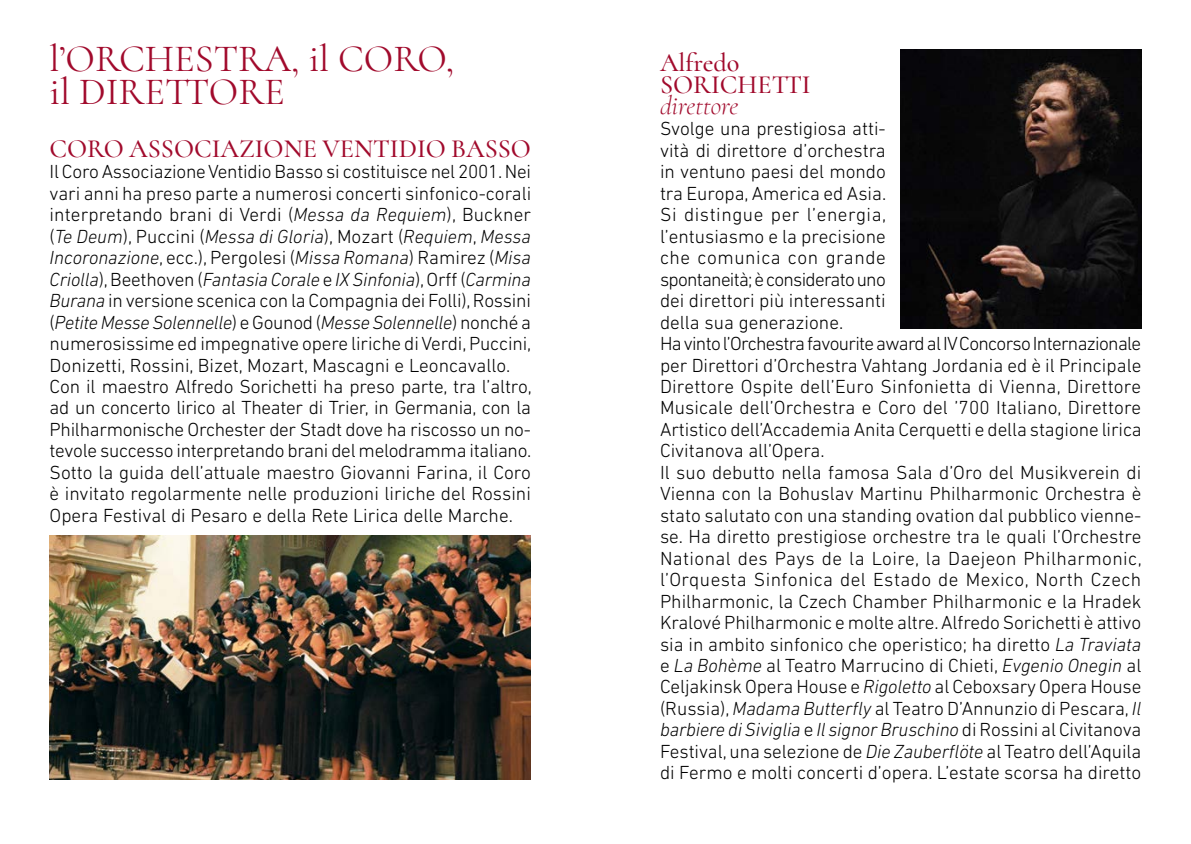
<style>
.page{position:relative;width:1191px;height:844px;background:#fff}
.page>*{position:absolute;margin:0;border:0;box-sizing:border-box;transform-origin:0 0}
.t1{font:38.5px/33.2px "Cormorant Infant";color:#a10a2c}
.t2{font:500 26.25px/21.5px "Cormorant Infant";color:#a10a2c}
.t3{font:italic 300 26.25px "Cormorant Infant";color:#a10a2c}
.t4{font:300 19.25px/21.5px "DIN Next LT Pro";color:#000}
.s1{font-style:italic}
</style>
<div class="page">
<img style="left:50px;top:535px;width:481px;height:243px">
<img style="left:900px;top:50px;width:241px;height:278px">
<h1 class="t1" style="left:50px;top:42px;width:406px">l’ORCHESTRA, il CORO, il DIRETTORE</h1>
<h2 class="t2" style="left:50px;top:138px;width:483px">CORO ASSOCIAZIONE VENTIDIO BASSO</h2>
<p class="t4" style="left:50px;top:161px;width:483px">Il Coro Associazione Ventidio Basso si costituisce nel 2001. Nei vari anni ha preso parte a numerosi concerti sinfonico-corali interpretando brani di Verdi (<span class="s1">Messa da Requiem</span>), Buckner (<span class="s1">Te Deum</span>), Puccini (<span class="s1">Messa di Gloria</span>), Mozart (<span class="s1">Requiem</span>, <span class="s1">Messa Incoronazione</span>, ecc.), Pergolesi (<span class="s1">Missa Romana</span>) Ramirez (<span class="s1">Misa Criolla</span>), Beethoven (<span class="s1">Fantasia Corale</span> e <span class="s1">IX Sinfonia</span>), Orff (<span class="s1">Carmina Burana</span> in versione scenica con la Compagnia dei Folli), Rossini (<span class="s1">Petite Messe Solennelle</span>) e Gounod (<span class="s1">Messe Solennelle</span>) nonché a numerosissime ed impegnative opere liriche di Verdi, Puccini, Donizetti, Rossini, Bizet, Mozart, Mascagni e Leoncavallo.<br>Con il maestro Alfredo Sorichetti ha preso parte, tra l’altro, ad un concerto lirico al Theater di Trier, in Germania, con la Philharmonische Orchester der Stadt dove ha riscosso un no&shy;tevole successo interpretando brani del melodramma italiano.<br>Sotto la guida dell’attuale maestro Giovanni Farina, il Coro è invitato regolarmente nelle produzioni liriche del Rossini Opera Festival di Pesaro e della Rete Lirica delle Marche.</p>
<h2 class="t2" style="left:660px;top:52px;width:152px">Alfredo<br>SORICHETTI</h2>
<h2 class="t3" style="left:660px;top:90px;width:80px">direttore</h2>
<p class="t4" style="left:660px;top:118px;width:483px">Svolge una prestigiosa atti-<br>vità di direttore d’orchestra<br>in ventuno paesi del mondo<br>tra Europa, America ed Asia.<br>Si distingue per l’energia,<br>l’entusiasmo e la precisione<br>che comunica con grande<br>spontaneità; è considerato uno<br>dei direttori più interessanti<br>della sua generazione.<br>Ha vinto l’Orchestra favourite award al IV Concorso Internazionale per Direttori d’Orchestra Vahtang Jordania ed è il Principale Direttore Ospite dell’Euro Sinfonietta di Vienna, Direttore Musicale dell’Orchestra e Coro del ’700 Italiano, Direttore Artistico dell’Accademia Anita Cerquetti e della stagione lirica Civitanova all’Opera.<br>Il suo debutto nella famosa Sala d’Oro del Musikverein di Vienna con la Bohuslav Martinu Philharmonic Orchestra è stato salutato con una standing ovation dal pubblico vienne&shy;se. Ha diretto prestigiose orchestre tra le quali l’Orchestre National des Pays de la Loire, la Daejeon Philharmonic, l’Orquesta Sinfonica del Estado de Mexico, North Czech Philharmonic, la Czech Chamber Philharmonic e la Hradek Kralové Philharmonic e molte altre. Alfredo Sorichetti è attivo sia in ambito sinfonico che operistico; ha diretto <span class="s1">La Traviata </span>e <span class="s1">La Bohème</span> al Teatro Marrucino di Chieti, <span class="s1">Evgenio Onegin</span> al Celjakinsk Opera House e <span class="s1">Rigoletto</span> al Ceboxsary Opera House (Russia), <span class="s1">Madama Butterfly</span> al Teatro D’Annunzio di Pescara, <span class="s1">Il barbiere di Siviglia</span> e <span class="s1">Il signor Bruschino</span> di Rossini al Civitanova Festival, una selezione de <span class="s1">Die Zauberflöte</span> al Teatro dell’Aquila di Fermo e molti concerti d’opera. L’estate scorsa ha diretto</p>
</div>
